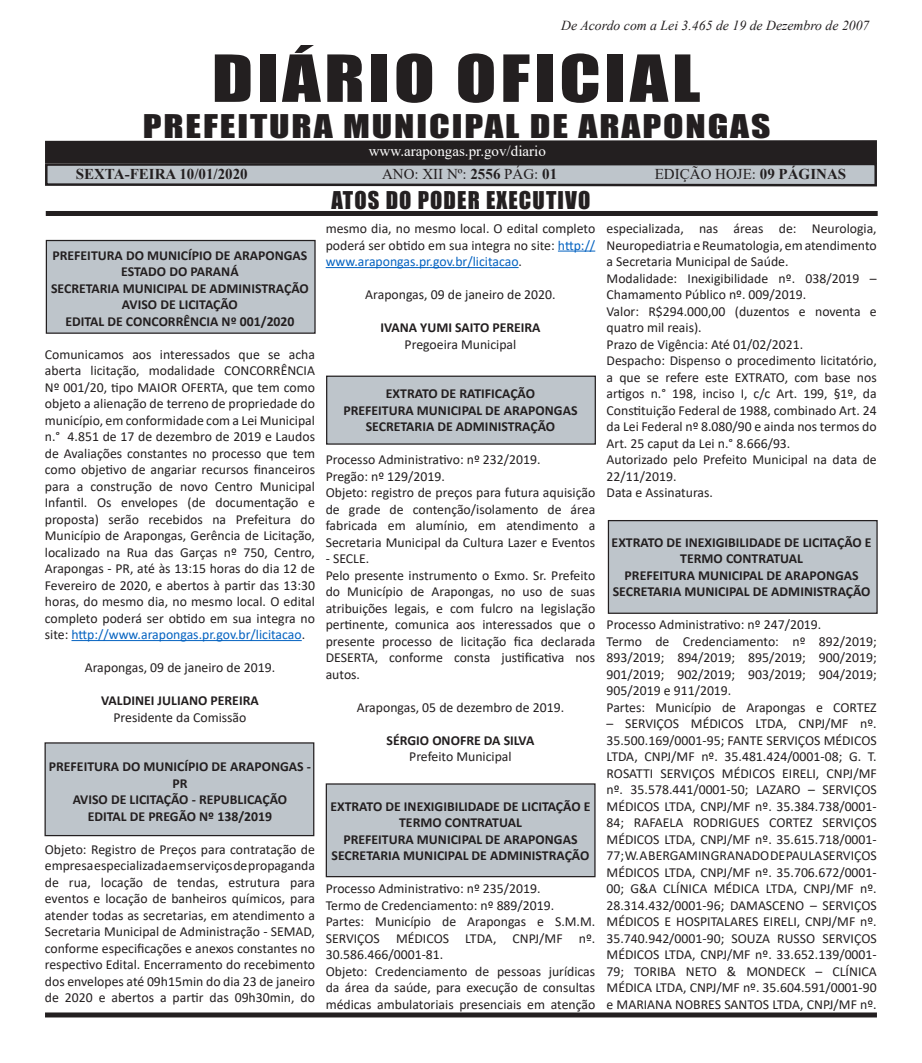
<style>
.page{position:relative;width:922px;height:1063px;background:#fff}
.page>*{position:absolute;margin:0;border:0;box-sizing:border-box;transform-origin:0 0}
.t1{font:60px "Impact";letter-spacing:.05em;color:#231f20;scale:1.25 1}
.t2{font:30px "Impact";letter-spacing:.05em;color:#231f20;scale:1.25 1}
.t3{font:22.5px "Impact";letter-spacing:.05em;color:#231f20}
.t4{font:15px "Times New Roman";color:#231f20}
.t5{font:15px "Times New Roman";color:#fff}
.t6{font:700 15px "Times New Roman";color:#231f20}
.t7{font:13.75px/16.5px "Calibri";color:#231f20;text-align:justify}
.t8{font:700 13.75px/16.5px "Calibri";color:#231f20;text-align:center}
.t9{font:italic 13.75px "Times New Roman";color:#231f20}
.s1{color:#0563c1}
.s2{font-weight:700}
</style>
<div class="page">
<svg style="left:45px;top:140px;width:832px;height:47px;background:#646568"></svg>
<div style="left:45px;top:1012px;width:831px;height:5px;background:#231f20"></div>
<div style="left:46px;top:211px;width:831px;height:5px;background:#231f20"></div>
<div style="left:608px;top:521px;width:268px;height:92px;background:#bec5cb"></div>
<div style="left:607px;top:520px;width:270px;height:94px;border:1px solid #231f20"></div>
<div style="left:326px;top:376px;width:269px;height:68px;background:#bec5cb"></div>
<div style="left:326px;top:376px;width:269px;height:69px;border:1px solid #231f20"></div>
<div style="left:326px;top:784px;width:268px;height:93px;background:#bec5cb"></div>
<div style="left:325px;top:783px;width:270px;height:94px;border:1px solid #231f20"></div>
<div style="left:45px;top:743px;width:269px;height:93px;background:#bec5cb"></div>
<div style="left:44px;top:742px;width:270px;height:94px;border:1px solid #231f20"></div>
<div style="left:46px;top:241px;width:269px;height:92px;background:#bec5cb"></div>
<div style="left:46px;top:240px;width:269px;height:94px;border:1px solid #231f20"></div>
<hr style="left:71px;top:640px;width:231px;height:1px;background:#0563c1">
<hr style="left:557px;top:251px;width:38px;height:1px;background:#0563c1">
<hr style="left:325px;top:267px;width:193px;height:1px;background:#0563c1">
<p class="t9" style="left:561px;top:16px;width:310px">De Acordo com a Lei 3.465 de 19 de Dezembro de 2007</p>
<h1 class="t1" style="left:212px;top:32px;width:392px">DIÁRIO OFICIAL</h1>
<h2 class="t2" style="left:143px;top:103px;width:503px">PREFEITURA MUNICIPAL DE ARAPONGAS</h2>
<p class="t5" style="left:369px;top:140px;width:178px">www.arapongas.pr.gov/diario</p>
<h3 class="t3" style="left:331px;top:183px;width:260px">ATOS DO PODER EXECUTIVO</h3>
<p class="t8" style="left:52px;top:247px;width:256px">PREFEITURA DO MUNICÍPIO DE ARAPONGAS</p>
<p class="t8" style="left:121px;top:263px;width:119px">ESTADO DO PARANÁ</p>
<p class="t8" style="left:51px;top:280px;width:259px">SECRETARIA MUNICIPAL DE ADMINISTRAÇÃO</p>
<p class="t8" style="left:122px;top:296px;width:117px">AVISO DE LICITAÇÃO</p>
<p class="t8" style="left:65px;top:313px;width:231px">EDITAL DE CONCORRÊNCIA Nº 001/2020</p>
<p class="t7" style="left:45px;top:345px;width:272px">Comunicamos aos interessados que se acha aberta licitação, modalidade CONCORRÊNCIA Nº 001/20, tipo MAIOR OFERTA, que tem como objeto a alienação de terreno de propriedade do município, em conformidade com a Lei Municipal n.° 4.851 de 17 de dezembro de 2019 e Laudos de Avaliações constantes no processo que tem como objetivo de angariar recursos financeiros para a construção de novo Centro Municipal Infantil. Os envelopes (de documentação e proposta) serão recebidos na Prefeitura do Município de Arapongas, Gerência de Licitação, localizado na Rua das Garças nº 750, Centro, Arapongas - PR, até às 13:15 horas do dia 12 de Fevereiro de 2020, e abertos à partir das 13:30 horas, do mesmo dia, no mesmo local. O edital completo poderá ser obtido em sua integra no site: <span class="s1">http://www.arapongas.pr.gov.br/licitacao</span>.</p>
<p class="t7" style="left:85px;top:659px;width:192px">Arapongas, 09 de janeiro de 2019.</p>
<p class="t8" style="left:101px;top:692px;width:159px">VALDINEI JULIANO PEREIRA</p>
<p class="t7" style="left:113px;top:708px;width:134px">Presidente da Comissão</p>
<p class="t8" style="left:49px;top:758px;width:264px">PREFEITURA DO MUNICÍPIO DE ARAPONGAS -<br>PR</p>
<p class="t8" style="left:73px;top:791px;width:216px">AVISO DE LICITAÇÃO - REPUBLICAÇÃO</p>
<p class="t8" style="left:88px;top:808px;width:186px">EDITAL DE PREGÃO Nº 138/2019</p>
<p class="t7" style="left:45px;top:840px;width:272px">Objeto: Registro de Preços para contratação de empresa especializada em serviços de propaganda de rua, locação de tendas, estrutura para eventos e locação de banheiros químicos, para atender todas as secretarias, em atendimento a Secretaria Municipal de Administração - SEMAD, conforme especificações e anexos constantes no respectivo Edital. Encerramento do recebimento dos envelopes até 09h15min do dia 23 de janeiro de 2020 e abertos a partir das 09h30min, do</p>
<p class="t6" style="left:76px;top:164px;width:173px">SEXTA-FEIRA 10/01/2020</p>
<p class="t4" style="left:382px;top:164px;width:177px">ANO: XII Nº: <span class="s2">2556</span> PÁG: <span class="s2">01</span></p>
<p class="t4" style="left:654px;top:164px;width:193px">EDIÇÃO HOJE: <span class="s2">09 PÁGINAS</span></p>
<p class="t7" style="left:606px;top:220px;width:271px">especializada, nas áreas de: Neurologia, Neuropediatria e Reumatologia, em atendimento a Secretaria Municipal de Saúde.</p>
<p class="t7" style="left:606px;top:269px;width:271px">Modalidade: Inexigibilidade nº. 038/2019 –<br>Chamamento Público nº. 009/2019.</p>
<p class="t7" style="left:606px;top:302px;width:271px">Valor: R$294.000,00 (duzentos e noventa e quatro mil reais).</p>
<p class="t7" style="left:606px;top:335px;width:198px">Prazo de Vigência: Até 01/02/2021.</p>
<p class="t7" style="left:606px;top:352px;width:272px">Despacho: Dispenso o procedimento licitatório, a que se refere este EXTRATO, com base nos artigos n.° 198, inciso I, c/c Art. 199, §1º, da Constituição Federal de 1988, combinado Art. 24 da Lei Federal nº 8.080/90 e ainda nos termos do Art. 25 caput da Lei n.° 8.666/93.</p>
<p class="t7" style="left:606px;top:451px;width:271px">Autorizado pelo Prefeito Municipal na data de<br>22/11/2019.</p>
<p class="t7" style="left:606px;top:484px;width:108px">Data e Assinaturas.</p>
<p class="t8" style="left:611px;top:534px;width:261px">EXTRATO DE INEXIGIBILIDADE DE LICITAÇÃO E<br>TERMO CONTRATUAL</p>
<p class="t8" style="left:624px;top:567px;width:235px">PREFEITURA MUNICIPAL DE ARAPONGAS</p>
<p class="t8" style="left:612px;top:583px;width:259px">SECRETARIA MUNICIPAL DE ADMINISTRAÇÃO</p>
<p class="t7" style="left:606px;top:616px;width:216px">Processo Administrativo: nº 247/2019.</p>
<p class="t7" style="left:606px;top:632px;width:272px">Termo de Credenciamento: nº 892/2019; 893/2019; 894/2019; 895/2019; 900/2019; 901/2019; 902/2019; 903/2019; 904/2019; 905/2019 e 911/2019.</p>
<p class="t7" style="left:606px;top:698px;width:271px">Partes: Município de Arapongas e CORTEZ</p>
<p class="t7" style="left:606px;top:715px;width:272px">– SERVIÇOS MÉDICOS LTDA, CNPJ/MF nº.<br>35.500.169/0001-95; FANTE SERVIÇOS MÉDICOS LTDA, CNPJ/MF nº. 35.481.424/0001-08; G. T.<br>ROSATTI SERVIÇOS MÉDICOS EIRELI, CNPJ/MF nº. 35.578.441/0001-50; LAZARO – SERVIÇOS MÉDICOS LTDA, CNPJ/MF nº. 35.384.738/0001- 84; RAFAELA RODRIGUES CORTEZ SERVIÇOS MÉDICOS LTDA, CNPJ/MF nº. 35.615.718/0001- 77; W. A BERGAMIN GRANADO DE PAULA SERVIÇOS MÉDICOS LTDA, CNPJ/MF nº. 35.706.672/0001- 00; G&amp;A CLÍNICA MÉDICA LTDA, CNPJ/MF nº.<br>28.314.432/0001-96; DAMASCENO – SERVIÇOS MÉDICOS E HOSPITALARES EIRELI, CNPJ/MF nº.<br>35.740.942/0001-90; SOUZA RUSSO SERVIÇOS MÉDICOS LTDA, CNPJ/MF nº. 33.652.139/0001- 79; TORIBA NETO &amp; MONDECK – CLÍNICA MÉDICA LTDA, CNPJ/MF nº. 35.604.591/0001-90 e MARIANA NOBRES SANTOS LTDA, CNPJ/MF nº.</p>
<p class="t7" style="left:325px;top:220px;width:271px">mesmo dia, no mesmo local. O edital completo poderá ser obtido em sua integra no site: <span class="s1">http:// www.arapongas.pr.gov.br/licitacao</span>.</p>
<p class="t7" style="left:365px;top:286px;width:192px">Arapongas, 09 de janeiro de 2020.</p>
<p class="t8" style="left:380px;top:319px;width:162px">IVANA YUMI SAITO PEREIRA</p>
<p class="t7" style="left:404px;top:335px;width:113px">Pregoeira Municipal</p>
<p class="t8" style="left:386px;top:385px;width:151px">EXTRATO DE RATIFICAÇÃO</p>
<p class="t8" style="left:343px;top:402px;width:235px">PREFEITURA MUNICIPAL DE ARAPONGAS</p>
<p class="t8" style="left:365px;top:418px;width:191px">SECRETARIA DE ADMINISTRAÇÃO</p>
<p class="t7" style="left:325px;top:451px;width:216px">Processo Administrativo: nº 232/2019.</p>
<p class="t7" style="left:325px;top:467px;width:121px">Pregão: nº 129/2019.</p>
<p class="t7" style="left:325px;top:484px;width:271px">Objeto: registro de preços para futura aquisição de grade de contenção/isolamento de área fabricada em alumínio, em atendimento a Secretaria Municipal da Cultura Lazer e Eventos</p>
<p class="t7" style="left:325px;top:550px;width:45px">- SECLE.</p>
<p class="t7" style="left:325px;top:566px;width:271px">Pelo presente instrumento o Exmo. Sr. Prefeito do Município de Arapongas, no uso de suas atribuições legais, e com fulcro na legislação pertinente, comunica aos interessados que o presente processo de licitação fica declarada DESERTA, conforme consta justificativa nos autos.</p>
<p class="t7" style="left:357px;top:698px;width:209px">Arapongas, 05 de dezembro de 2019.</p>
<p class="t8" style="left:386px;top:732px;width:149px">SÉRGIO ONOFRE DA SILVA</p>
<p class="t7" style="left:409px;top:748px;width:104px">Prefeito Municipal</p>
<p class="t8" style="left:330px;top:798px;width:261px">EXTRATO DE INEXIGIBILIDADE DE LICITAÇÃO E<br>TERMO CONTRATUAL</p>
<p class="t8" style="left:343px;top:831px;width:235px">PREFEITURA MUNICIPAL DE ARAPONGAS</p>
<p class="t8" style="left:331px;top:847px;width:259px">SECRETARIA MUNICIPAL DE ADMINISTRAÇÃO</p>
<p class="t7" style="left:325px;top:880px;width:216px">Processo Administrativo: nº 235/2019.</p>
<p class="t7" style="left:325px;top:896px;width:230px">Termo de Credenciamento: nº 889/2019.</p>
<p class="t7" style="left:325px;top:913px;width:271px">Partes: Município de Arapongas e S.M.M.<br>SERVIÇOS MÉDICOS LTDA, CNPJ/MF nº.<br>30.586.466/0001-81.</p>
<p class="t7" style="left:325px;top:962px;width:271px">Objeto: Credenciamento de pessoas jurídicas da área da saúde, para execução de consultas médicas ambulatoriais presenciais em atenção</p>
</div>
